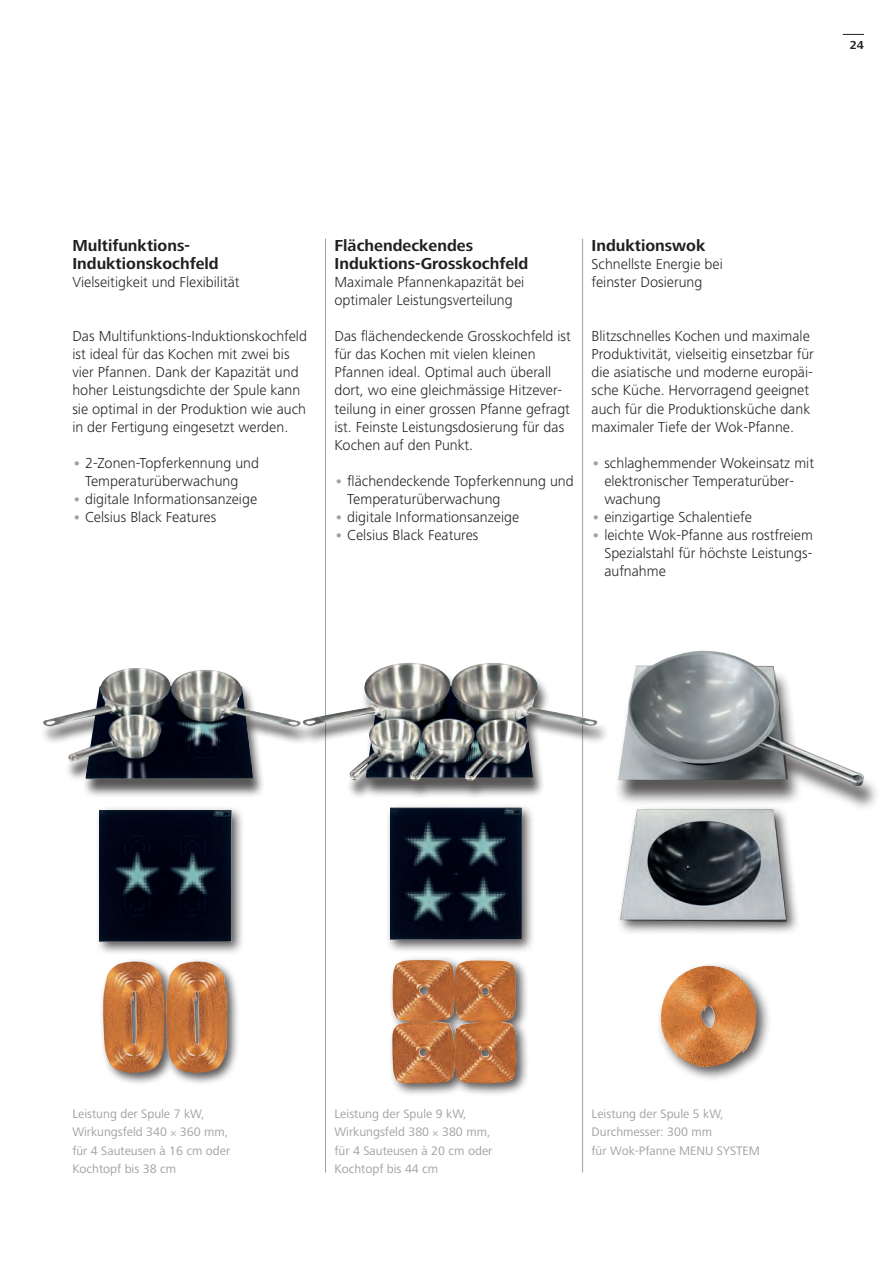
<style>
.page{position:relative;width:881px;height:1263px;background:#fff}
.page>*{position:absolute;margin:0;border:0;box-sizing:border-box;transform-origin:0 0}
.t1{font:700 16.5px/18px "Frutiger Next LT";color:#231f20}
.t2{font:300 15px/18px "Frutiger Next LT";color:#231f20}
.t3{font:12.75px/18px "Frutiger Next LT";color:#a1a1a5}
.t4{font:700 12px "Frutiger Next LT";color:#231f20}
.s1{font-weight:700;color:#a1a1a5}
</style>
<div class="page">
<hr style="left:325px;top:239px;width:1px;height:933px;background:#a1a1a5">
<hr style="left:582px;top:239px;width:1px;height:933px;background:#a1a1a5">
<div style="left:615px;top:805px;width:185px;height:129px;background:#231f20;opacity:.75"></div>
<div style="left:618px;top:811px;width:168px;height:111px;background:#231f20;opacity:.75"></div>
<img style="left:620px;top:812px;width:166px;height:108px">
<div style="left:41px;top:670px;width:268px;height:128px;background:#231f20;opacity:.75"></div>
<img style="left:43px;top:668px;width:256px;height:111px">
<div style="left:95px;top:806px;width:150px;height:149px;background:#231f20;opacity:.75"></div>
<img style="left:99px;top:810px;width:132px;height:131px">
<div style="left:99px;top:957px;width:78px;height:128px;background:#231f20;opacity:.75"></div>
<img style="left:102px;top:961px;width:60px;height:112px">
<div style="left:162px;top:957px;width:78px;height:128px;background:#231f20;opacity:.75"></div>
<div style="left:299px;top:665px;width:310px;height:134px;background:#231f20;opacity:.75"></div>
<img style="left:302px;top:663px;width:295px;height:118px">
<div style="left:385px;top:803px;width:150px;height:150px;background:#231f20;opacity:.75"></div>
<img style="left:390px;top:808px;width:131px;height:131px">
<div style="left:388px;top:956px;width:141px;height:141px;background:#231f20;opacity:.75"></div>
<img style="left:392px;top:959px;width:124px;height:125px">
<div style="left:655px;top:961px;width:116px;height:121px;background:#231f20;opacity:.75"></div>
<img style="left:659px;top:966px;width:98px;height:102px">
<div style="left:613px;top:654px;width:267px;height:158px;background:#231f20;opacity:.75"></div>
<img style="left:618px;top:651px;width:245px;height:136px">
<svg style="left:842px;top:34px;width:21px;height:1px"></svg>
<p class="t4" style="left:849px;top:38px;width:16px">24</p>
<p class="t1" style="left:72px;top:236px;width:148px">Multifunktions-<br>Induktionskochfeld</p>
<p class="t2" style="left:72px;top:273px;width:169px">Vielseitigkeit und Flexibilität</p>
<p class="t2" style="left:72px;top:327px;width:236px">Das Multifunktions-Induktionskochfeld ist ideal für das Kochen mit zwei bis vier Pfannen. Dank der Kapazität und hoher Leistungsdichte der Spule kann sie optimal in der Produktion wie auch in der Fertigung eingesetzt werden.</p>
<p class="t2" style="left:72px;top:454px;width:188px;text-align:center"><span class="s1">•</span> 2-Zonen-Topferkennung und<br>Temperaturüberwachung</p>
<p class="t2" style="left:72px;top:490px;width:186px"><span class="s1">•</span> digitale Informationsanzeige</p>
<p class="t2" style="left:72px;top:508px;width:145px"><span class="s1">•</span> Celsius Black Features</p>
<p class="t1" style="left:334px;top:236px;width:195px">Flächendeckendes<br>Induktions-Grosskochfeld</p>
<p class="t2" style="left:334px;top:273px;width:191px">Maximale Pfannenkapazität bei optimaler Leistungsverteilung</p>
<p class="t2" style="left:334px;top:327px;width:238px">Das flächendeckende Grosskochfeld ist für das Kochen mit vielen kleinen Pfannen ideal. Optimal auch überall dort, wo eine gleichmässige Hitzever&shy;teilung in einer grossen Pfanne gefragt ist. Feinste Leistungsdosierung für das Kochen auf den Punkt.</p>
<p class="t2" style="left:347px;top:472px;width:228px;text-indent:-13px"><span class="s1">•</span> flächendeckende Topferkennung und<br>Temperaturüberwachung</p>
<p class="t2" style="left:334px;top:508px;width:186px"><span class="s1">•</span> digitale Informationsanzeige</p>
<p class="t2" style="left:334px;top:526px;width:145px"><span class="s1">•</span> Celsius Black Features</p>
<p class="t1" style="left:591px;top:236px;width:115px">Induktionswok</p>
<p class="t2" style="left:591px;top:255px;width:133px">Schnellste Energie bei feinster Dosierung</p>
<p class="t2" style="left:591px;top:327px;width:224px">Blitzschnelles Kochen und maximale Produktivität, vielseitig einsetzbar für die asiatische und moderne europäi&shy;sche Küche. Hervorragend geeignet auch für die Produktionsküche dank maximaler Tiefe der Wok-Pfanne.</p>
<p class="t2" style="left:604px;top:454px;width:211px;text-indent:-13px"><span class="s1">•</span> schlaghemmender Wokeinsatz mit elektronischer Temperaturüber&shy;wachung</p>
<p class="t2" style="left:591px;top:508px;width:162px"><span class="s1">•</span> einzigartige Schalentiefe</p>
<p class="t2" style="left:604px;top:526px;width:210px;text-align:justify;text-indent:-13px"><span class="s1">•</span> leichte Wok-Pfanne aus rostfreiem Spezialstahl für höchste Leistungs&shy;aufnahme</p>
<p class="t3" style="left:72px;top:1105px;width:159px">Leistung der Spule 7 kW,<br>Wirkungsfeld 340 360 mm, für 4 Sauteusen à 16 cm oder<br>Kochtopf bis 38 cm</p>
<p class="t3" style="left:334px;top:1105px;width:159px">Leistung der Spule 9 kW,<br>Wirkungsfeld 380 380 mm, für 4 Sauteusen à 20 cm oder<br>Kochtopf bis 44 cm</p>
<p class="t3" style="left:591px;top:1105px;width:170px">Leistung der Spule 5 kW,<br>Durchmesser: 300 mm<br>für Wok-Pfanne MENU SYSTEM</p>
</div>
